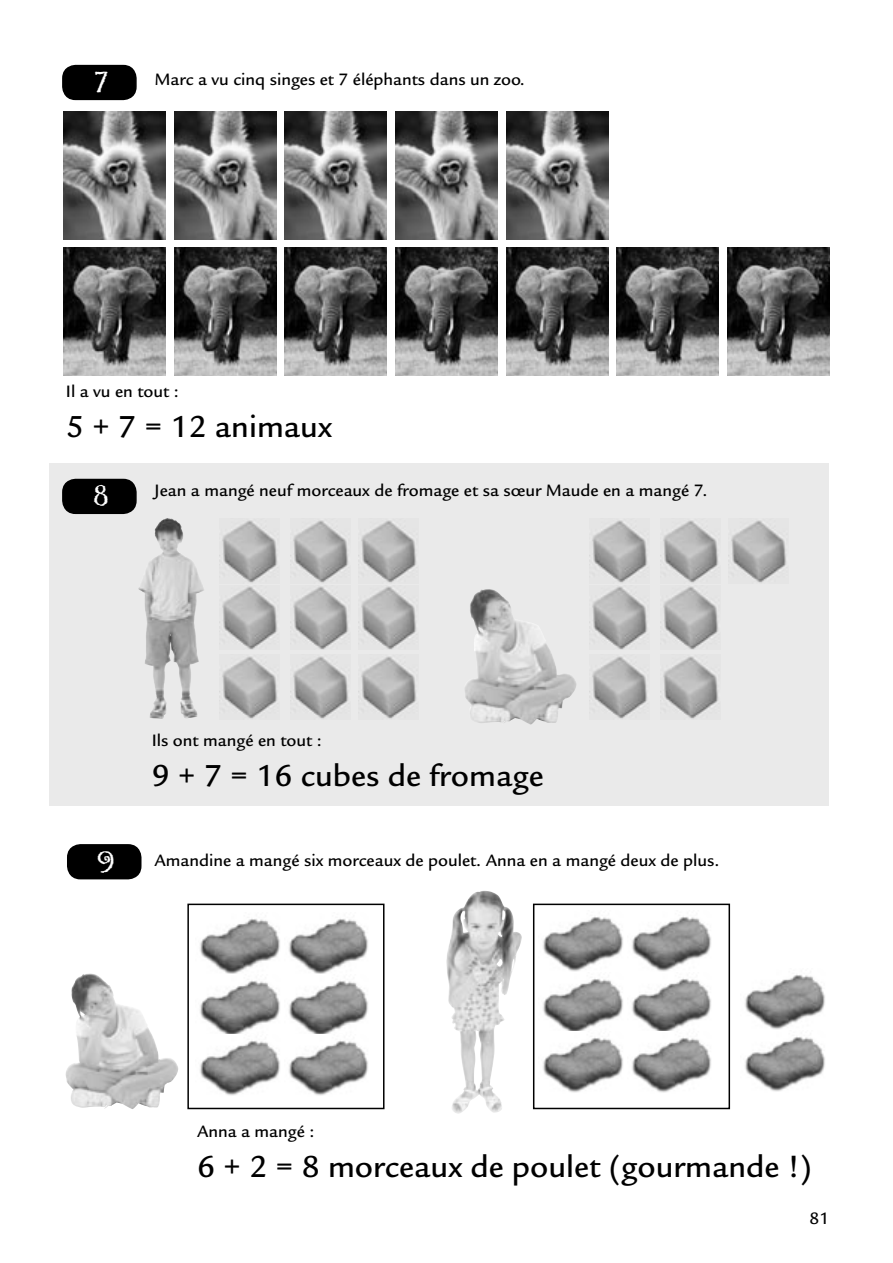
<style>
.page{position:relative;width:893px;height:1263px;background:#fff}
.page>*{position:absolute;margin:0;border:0;box-sizing:border-box;transform-origin:0 0}
.t1{font:500 33px "Legacy Sans";color:#000}
.t2{font:30px "Greymantle MVB";color:#fff}
.t3{font:500 18px "Legacy Sans";color:#000}
</style>
<div class="page">
<div style="left:50px;top:463px;width:779px;height:343px;background:#eaeaea"></div>
<svg style="left:62px;top:64px;width:75px;height:35px;background:#141414"></svg>
<img style="left:64px;top:112px;width:102px;height:128px">
<img style="left:64px;top:248px;width:102px;height:127px">
<img style="left:174px;top:112px;width:102px;height:128px">
<img style="left:285px;top:112px;width:102px;height:128px">
<img style="left:395px;top:112px;width:102px;height:128px">
<img style="left:506px;top:112px;width:102px;height:128px">
<img style="left:174px;top:248px;width:102px;height:127px">
<img style="left:285px;top:248px;width:102px;height:127px">
<img style="left:395px;top:248px;width:102px;height:127px">
<img style="left:506px;top:248px;width:102px;height:127px">
<img style="left:617px;top:248px;width:102px;height:127px">
<img style="left:727px;top:248px;width:102px;height:127px">
<svg style="left:62px;top:478px;width:75px;height:35px;background:#111"></svg>
<img style="left:219px;top:520px;width:59px;height:63px">
<img style="left:177px;top:551px;width:27px;height:167px">
<img style="left:465px;top:589px;width:112px;height:136px">
<img style="left:290px;top:520px;width:59px;height:63px">
<img style="left:358px;top:520px;width:59px;height:63px">
<img style="left:219px;top:586px;width:59px;height:64px">
<img style="left:290px;top:586px;width:59px;height:64px">
<img style="left:358px;top:586px;width:59px;height:64px">
<img style="left:219px;top:656px;width:59px;height:63px">
<img style="left:290px;top:656px;width:59px;height:63px">
<img style="left:358px;top:656px;width:59px;height:63px">
<img style="left:589px;top:520px;width:59px;height:63px">
<img style="left:660px;top:520px;width:59px;height:63px">
<img style="left:728px;top:520px;width:59px;height:63px">
<img style="left:589px;top:586px;width:59px;height:64px">
<img style="left:660px;top:586px;width:59px;height:64px">
<img style="left:589px;top:656px;width:59px;height:63px">
<img style="left:660px;top:656px;width:59px;height:63px">
<svg style="left:67px;top:844px;width:75px;height:35px;background:#101010"></svg>
<img style="left:65px;top:973px;width:113px;height:136px">
<img style="left:200px;top:919px;width:80px;height:115px">
<img style="left:289px;top:919px;width:79px;height:115px">
<img style="left:200px;top:1041px;width:80px;height:55px">
<img style="left:289px;top:1040px;width:79px;height:56px">
<img style="left:543px;top:917px;width:80px;height:114px">
<img style="left:632px;top:916px;width:79px;height:115px">
<img style="left:543px;top:1038px;width:80px;height:55px">
<img style="left:632px;top:1037px;width:79px;height:56px">
<img style="left:745px;top:975px;width:80px;height:117px">
<img style="left:459px;top:910px;width:57px;height:203px">
<div style="left:187px;top:904px;width:197px;height:205px;border:2px solid #000"></div>
<div style="left:533px;top:904px;width:197px;height:205px;border:2px solid #000"></div>
<h2 class="t2" style="left:95px;top:65px;width:14px">7</h2>
<p class="t3" style="left:154px;top:69px;width:372px">Marc a vu cinq singes et 7 éléphants dans un zoo.</p>
<p class="t3" style="left:66px;top:381px;width:114px">Il a vu en tout :</p>
<h1 class="t1" style="left:66px;top:407px;width:267px">5 + 7 = 12 animaux</h1>
<h2 class="t2" style="left:93px;top:478px;width:18px">8</h2>
<p class="t3" style="left:155px;top:480px;width:554px">Jean a mangé neuf morceaux de fromage et sa sœur Maude en a mangé 7.</p>
<p class="t3" style="left:152px;top:730px;width:172px">Ils ont mangé en tout :</p>
<h1 class="t1" style="left:152px;top:756px;width:394px">9 + 7 = 16 cubes de fromage</h1>
<h2 class="t2" style="left:97px;top:844px;width:19px">9</h2>
<p class="t3" style="left:154px;top:850px;width:566px">Amandine a mangé six morceaux de poulet. Anna en a mangé deux de plus.</p>
<p class="t3" style="left:197px;top:1121px;width:119px">Anna a mangé :</p>
<h1 class="t1" style="left:197px;top:1147px;width:616px">6 + 2 = 8 morceaux de poulet (gourmande !)</h1>
<p class="t3" style="left:810px;top:1208px;width:21px">81</p>
</div>
